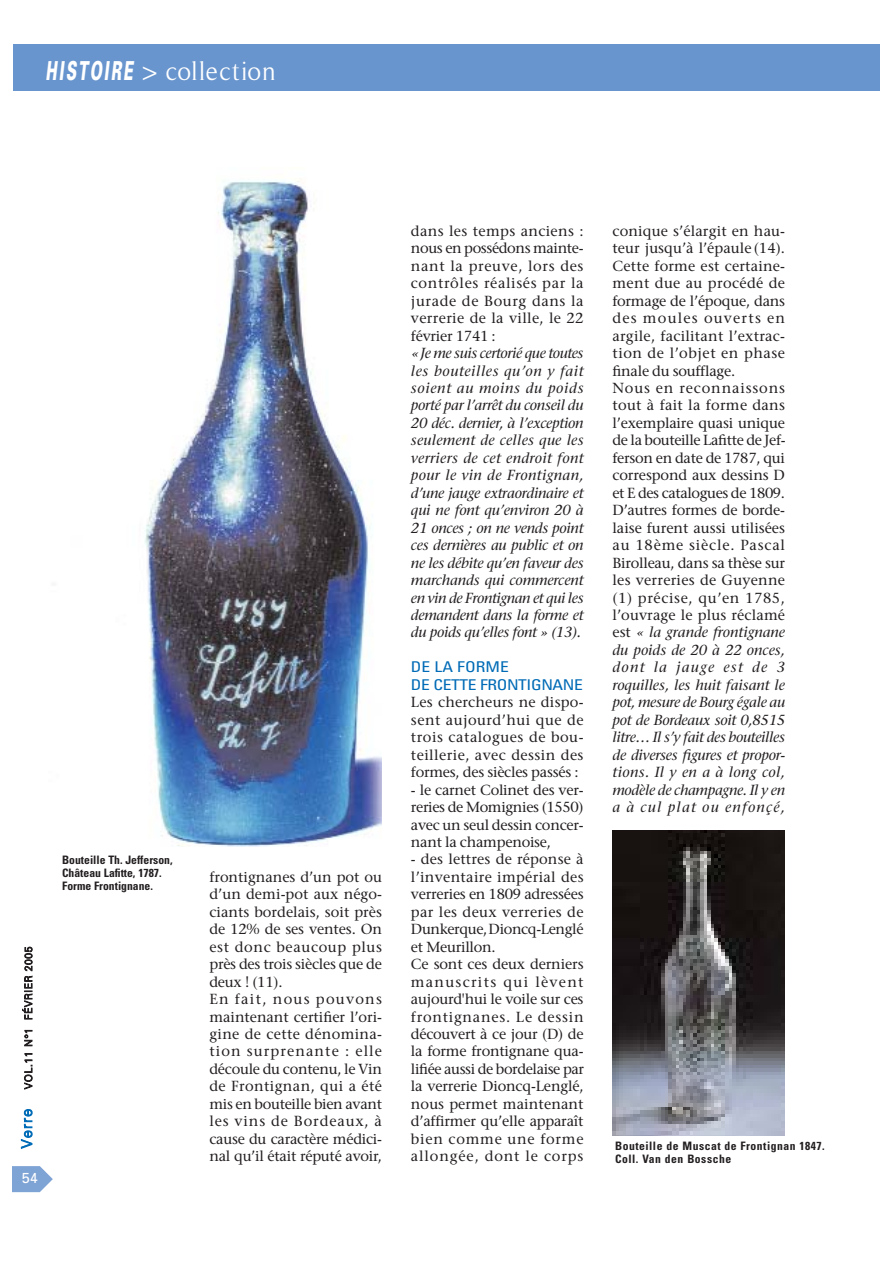
<style>
.page{position:relative;width:893px;height:1263px;background:#fff}
.page>*{position:absolute;margin:0;border:0;box-sizing:border-box;transform-origin:0 0}
.t1{font:26.25px "Timeless";letter-spacing:.025em;color:#fff}
.t2{font:condensed 14.85px/17.4px "Univers";letter-spacing:-.02em;color:#006bb6;scale:1.18 1}
.t3{font:14.55px/17.4px "Stone Serif";color:#231f20}
.t4{font:italic 14.55px/17.4px "Stone Serif";letter-spacing:-.015em;color:#231f20;text-align:justify}
.t5{font:300 14.55px "Univers";letter-spacing:.085em;color:#006bb6}
.t6{font:14.55px "Univers";color:#fff}
.t7{font:700 condensed 11.7px/13px "Univers";color:#231f20}
.t8{font:700 condensed 11.7px/13px "Univers";letter-spacing:.045em;color:#231f20}
.t9{font:300 10.2px "Univers";letter-spacing:.06em;color:#231f20}
.s1{font-family:"Univers";font-weight:900}
.s2{font-style:italic}
</style>
<div class="page">
<svg style="left:13px;top:1166px;width:40px;height:26px"></svg>
<div style="left:13px;top:44px;width:866px;height:47px;background:#6895ce"></div>
<img style="left:145px;top:179px;width:236px;height:668px">
<img style="left:612px;top:831px;width:172px;height:305px">
<h1 class="t1" style="left:46px;top:60px;width:232px"><span class="s1">HISTOIRE</span> &gt; collection</h1>
<p class="t9" style="left:25px;top:1089px;width:144px;rotate:-90deg">VOL.11 N°1 FÉVRIER 2005</p>
<p class="t5" style="left:21px;top:1148px;width:41px;rotate:-90deg">Verre</p>
<p class="t6" style="left:22px;top:1172px;width:18px">54</p>
<p class="t7" style="left:62px;top:854px;width:112px">Bouteille Th. Jefferson,<br>Château Lafitte, 1787.<br>Forme Frontignane.</p>
<p class="t3" style="left:209px;top:870px;width:174px">frontignanes d’un pot ou d’un demi-pot aux négo&shy;ciants bordelais, soit près de 12% de ses ventes. On est donc beaucoup plus près des trois siècles que de deux ! (11).<br>En fait, nous pouvons maintenant certifier l’ori&shy;gine de cette dénomina&shy;tion surprenante : elle découle du contenu, le Vin de Frontignan, qui a été mis en bouteille bien avant les vins de Bordeaux, à cause du caractère médici&shy;nal qu’il était réputé avoir,</p>
<p class="t3" style="left:411px;top:224px;width:174px;text-align:justify">dans les temps anciens : nous en possédons mainte&shy;nant la preuve, lors des contrôles réalisés par la jurade de Bourg dans la verrerie de la ville, le 22 février 1741 :</p>
<p class="t4" style="left:411px;top:346px;width:174px">«Je me suis certorié que toutes les bouteilles qu’on y fait soient au moins du poids porté par l’arrêt du conseil du 20 déc. dernier, à l’exception seulement de celles que les verriers de cet endroit font pour le vin de Frontignan, d’une jauge extraordinaire et qui ne font qu’environ 20 à 21 onces ; on ne vends point ces dernières au public et on ne les débite qu’en faveur des marchands qui commercent en vin de Frontignan et qui les demandent dans la forme et du poids qu’elles font » (13).</p>
<p class="t2" style="left:411px;top:660px;width:147px">DE LA FORME<br>DE CETTE FRONTIGNANE</p>
<p class="t3" style="left:411px;top:695px;width:174px;text-align:justify">Les chercheurs ne dispo&shy;sent aujourd’hui que de trois catalogues de bou&shy;teillerie, avec dessin des formes, des siècles passés :</p>
<p class="t3" style="left:411px;top:782px;width:174px;text-align:justify">- le carnet Colinet des ver&shy;reries de Momignies (1550) avec un seul dessin concer&shy;nant la champenoise,</p>
<p class="t3" style="left:411px;top:852px;width:174px">- des lettres de réponse à l’inventaire impérial des verreries en 1809 adressées par les deux verreries de<br>Dunkerque,Dioncq-Lenglé et Meurillon.<br>Ce sont ces deux derniers manuscrits qui lèvent aujourd'hui le voile sur ces frontignanes. Le dessin découvert à ce jour (D) de la forme frontignane qua&shy;lifiée aussi de bordelaise par la verrerie Dioncq-Lenglé, nous permet maintenant d’affirmer qu’elle apparaît bien comme une forme allongée, dont le corps</p>
<p class="t3" style="left:612px;top:224px;width:174px">conique s’élargit en hau&shy;teur jusqu’à l’épaule (14).<br>Cette forme est certaine&shy;ment due au procédé de formage de l’époque, dans des moules ouverts en argile, facilitant l’extrac&shy;tion de l’objet en phase finale du soufflage.<br>Nous en reconnaissons tout à fait la forme dans l’exemplaire quasi unique de la bouteille Lafitte de Jef&shy;ferson en date de 1787, qui correspond aux dessins D et E des catalogues de 1809.<br>D’autres formes de borde&shy;laise furent aussi utilisées au 18ème siècle. Pascal<br>Birolleau, dans sa thèse sur les verreries de Guyenne (1) précise, qu’en 1785, l’ouvrage le plus réclamé est <span class="s2">« la grande frontignane du poids de 20 à 22 onces, dont la jauge est de 3 roquilles, les huit faisant le pot, mesure de Bourg égale au pot de Bordeaux soit 0,8515 litre… Il s’y fait des bouteilles de diverses figures et propor&shy;tions. Il y en a à long col, modèle de champagne. Il y en a à cul plat ou enfonçé,</span></p>
<p class="t8" style="left:615px;top:1140px;width:211px">Bouteille de Muscat de Frontignan 1847.<br>Coll. Van den Bossche</p>
</div>
